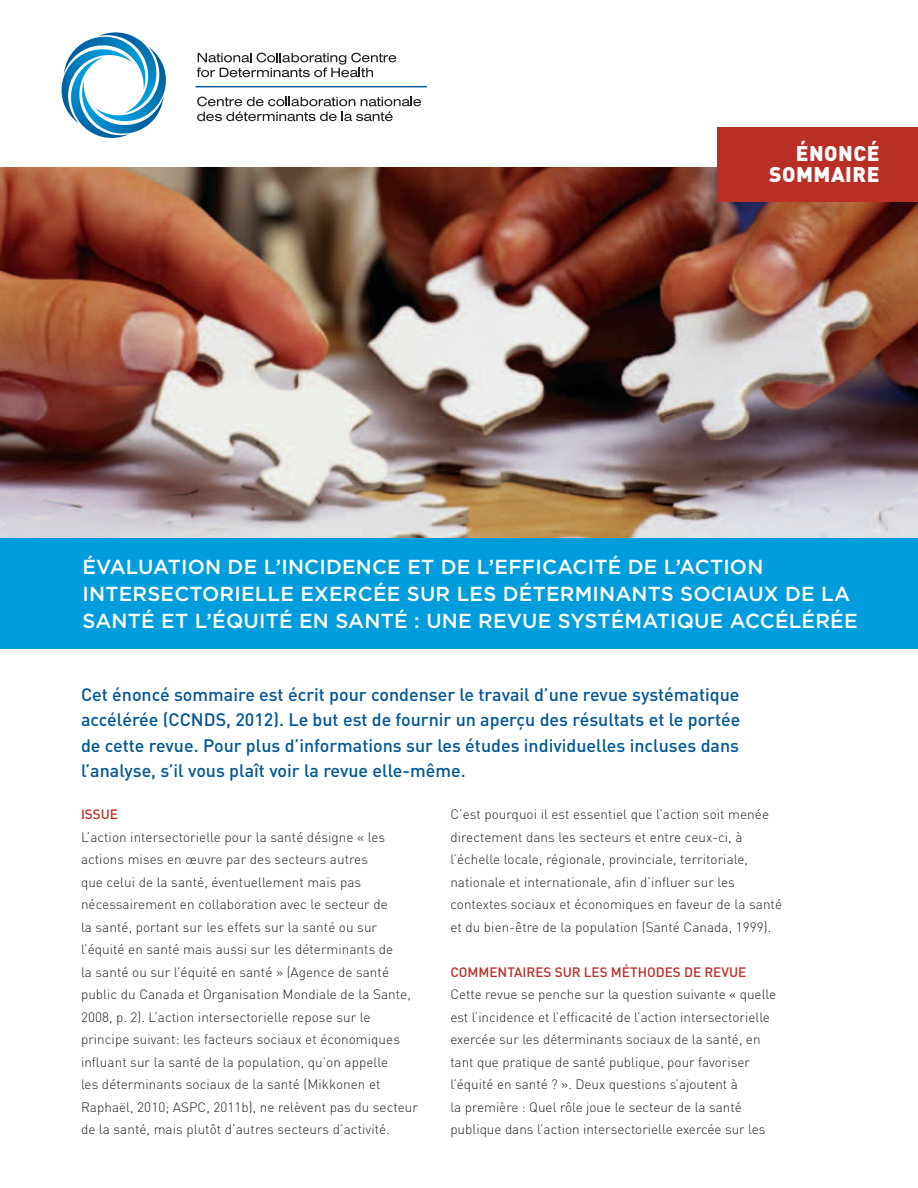
<style>
.page{position:relative;width:918px;height:1188px;background:#fff}
.page>*{position:absolute;margin:0;border:0;box-sizing:border-box;transform-origin:0 0}
.t1{font:900 21px/21.3px "DIN";letter-spacing:.025em;color:#fff;text-align:right}
.t2{font:500 20.25px/27px "Gotham HTF";letter-spacing:.01em;color:#fff}
.t3{font:500 17.85px/25.5px "DIN";color:#005697;text-align:justify}
.t4{font:300 13.5px/22.5px "DIN";letter-spacing:.005em;color:#231f20}
.t5{font:500 13.5px "DIN";letter-spacing:.09em;color:#ba2f25}
</style>
<div class="page">
<img style="left:0;top:167px;width:918px;height:372px">
<svg style="left:197px;top:53px;width:199px;height:24px"></svg>
<svg style="left:197px;top:97px;width:158px;height:9px"></svg>
<svg style="left:361px;top:97px;width:60px;height:9px"></svg>
<svg style="left:197px;top:112px;width:196px;height:9px"></svg>
<svg style="left:61px;top:32px;width:105px;height:106px"></svg>
<hr style="left:196px;top:86px;width:231px;height:1px;background:#005697">
<div style="left:0;top:539px;width:918px;height:110px;background:#009ddc"></div>
<div style="left:717px;top:127px;width:201px;height:74px;background:#ba2f25"></div>
<h1 class="t1" style="left:769px;top:141px;width:112px">ÉNONCÉ<br>SOMMAIRE</h1>
<h2 class="t2" style="left:82px;top:553px;width:777px">ÉVALUATION DE L’INCIDENCE ET DE L’EFFICACITÉ DE L’ACTION<br>INTERSECTORIELLE EXERCÉE SUR LES DÉTERMINANTS SOCIAUX DE LA<br>SANTÉ ET L’ÉQUITÉ EN SANTÉ : UNE REVUE SYSTÉMATIQUE ACCÉLÉRÉE</h2>
<p class="t3" style="left:81px;top:681px;width:661px">Cet énoncé sommaire est écrit pour condenser le travail d’une revue systématique accélérée (CCNDS, 2012). Le but est de fournir un aperçu des résultats et le portée de cette revue. Pour plus d’informations sur les études individuelles incluses dans l’analyse, s’il vous plaît voir la revue elle-même.</p>
<p class="t5" style="left:81px;top:806px;width:39px">Issue</p>
<p class="t4" style="left:81px;top:825px;width:339px">L’action intersectorielle pour la santé désigne « les actions mises en œuvre par des secteurs autres<br>que celui de la santé, éventuellement mais pas nécessairement en collaboration avec le secteur de<br>la santé, portant sur les effets sur la santé ou sur l’équité en santé mais aussi sur les déterminants de<br>la santé ou sur l’équité en santé » (Agence de santé public du Canada et Organisation Mondiale de la Sante, 2008, p. 2). L’action intersectorielle repose sur le principe suivant: les facteurs sociaux et économiques influant sur la santé de la population, qu’on appelle<br>les déterminants sociaux de la santé (Mikkonen et Raphaël, 2010; ASPC, 2011b), ne relèvent pas du secteur de la santé, mais plutôt d’autres secteurs d’activité.</p>
<p class="t4" style="left:450px;top:803px;width:333px">C’est pourquoi il est essentiel que l’action soit menée directement dans les secteurs et entre ceux-ci, à l’échelle locale, régionale, provinciale, territoriale, nationale et internationale, afin d’influer sur les contextes sociaux et économiques en faveur de la santé et du bien-être de la population (Santé Canada, 1999).</p>
<p class="t5" style="left:450px;top:963px;width:297px">Commentai res sur les méthodes de revue</p>
<p class="t4" style="left:450px;top:983px;width:327px">Cette revue se penche sur la question suivante « quelle est l’incidence et l’efficacité de l’action intersectorielle exercée sur les déterminants sociaux de la santé, en tant que pratique de santé publique, pour favoriser l’équité en santé ? ». Deux questions s’ajoutent à<br>la première : Quel rôle joue le secteur de la santé publique dans l’action intersectorielle exercée sur les</p>
</div>
